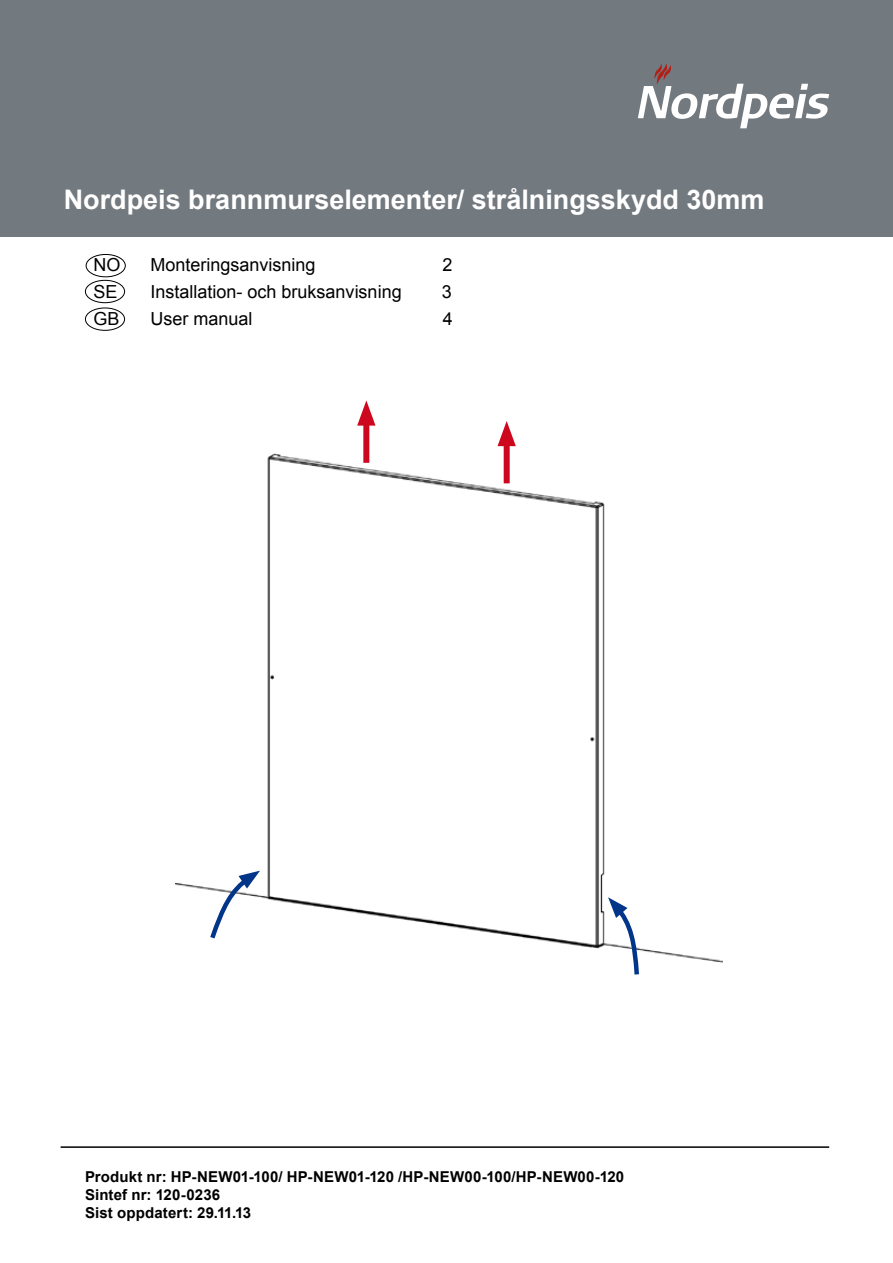
<style>
.page{position:relative;width:893px;height:1263px;background:#fff}
.page>*{position:absolute;margin:0;border:0;box-sizing:border-box;transform-origin:0 0}
.t1{font:700 27px "Arial";color:#fff}
.t2{font:18px "Arial";color:#000}
.t3{font:700 15px/18px "Arial";letter-spacing:.01em;color:#000}
</style>
<div class="page">
<div style="left:0;top:0;width:893px;height:236px;background:#72797f"></div>
<svg style="left:638px;top:64px;width:191px;height:64px"></svg>
<div style="left:86px;top:254px;width:40px;height:23px;border:1px solid #000;border-radius:50%"></div>
<hr style="left:61px;top:1146px;width:768px;height:2px;background:#000">
<img style="left:176px;top:424px;width:547px;height:539px">
<div style="left:85px;top:308px;width:40px;height:23px;border:1px solid #000;border-radius:50%"></div>
<div style="left:85px;top:280px;width:40px;height:23px;border:1px solid #000;border-radius:50%"></div>
<svg style="left:608px;top:897px;width:34px;height:78px"></svg>
<svg style="left:207px;top:871px;width:53px;height:72px"></svg>
<div style="left:504px;top:436px;width:6px;height:47px;background:#cd071e"></div>
<svg style="left:497px;top:421px;width:19px;height:25px"></svg>
<div style="left:363px;top:415px;width:6px;height:48px;background:#cd071e"></div>
<svg style="left:357px;top:400px;width:18px;height:26px"></svg>
<h1 class="t1" style="left:64px;top:182px;width:702px">Nordpeis brannmurselementer/ strålningsskydd 30mm</h1>
<p class="t2" style="left:94px;top:253px;width:28px">NO</p>
<p class="t2" style="left:151px;top:253px;width:167px">Monteringsanvisning</p>
<p class="t2" style="left:443px;top:253px;width:12px">2</p>
<p class="t2" style="left:94px;top:280px;width:26px">SE</p>
<p class="t2" style="left:151px;top:280px;width:253px">Installation- och bruksanvisning</p>
<p class="t2" style="left:442px;top:280px;width:12px">3</p>
<p class="t2" style="left:94px;top:307px;width:28px">GB</p>
<p class="t2" style="left:151px;top:307px;width:104px">User manual</p>
<p class="t2" style="left:443px;top:307px;width:12px">4</p>
<p class="t3" style="left:85px;top:1168px;width:541px">Produkt nr: HP-NEW01-100/ HP-NEW01-120 /HP-NEW00-100/HP-NEW00-120<br>Sintef nr: 120-0236<br>Sist oppdatert: 29.11.13</p>
</div>
